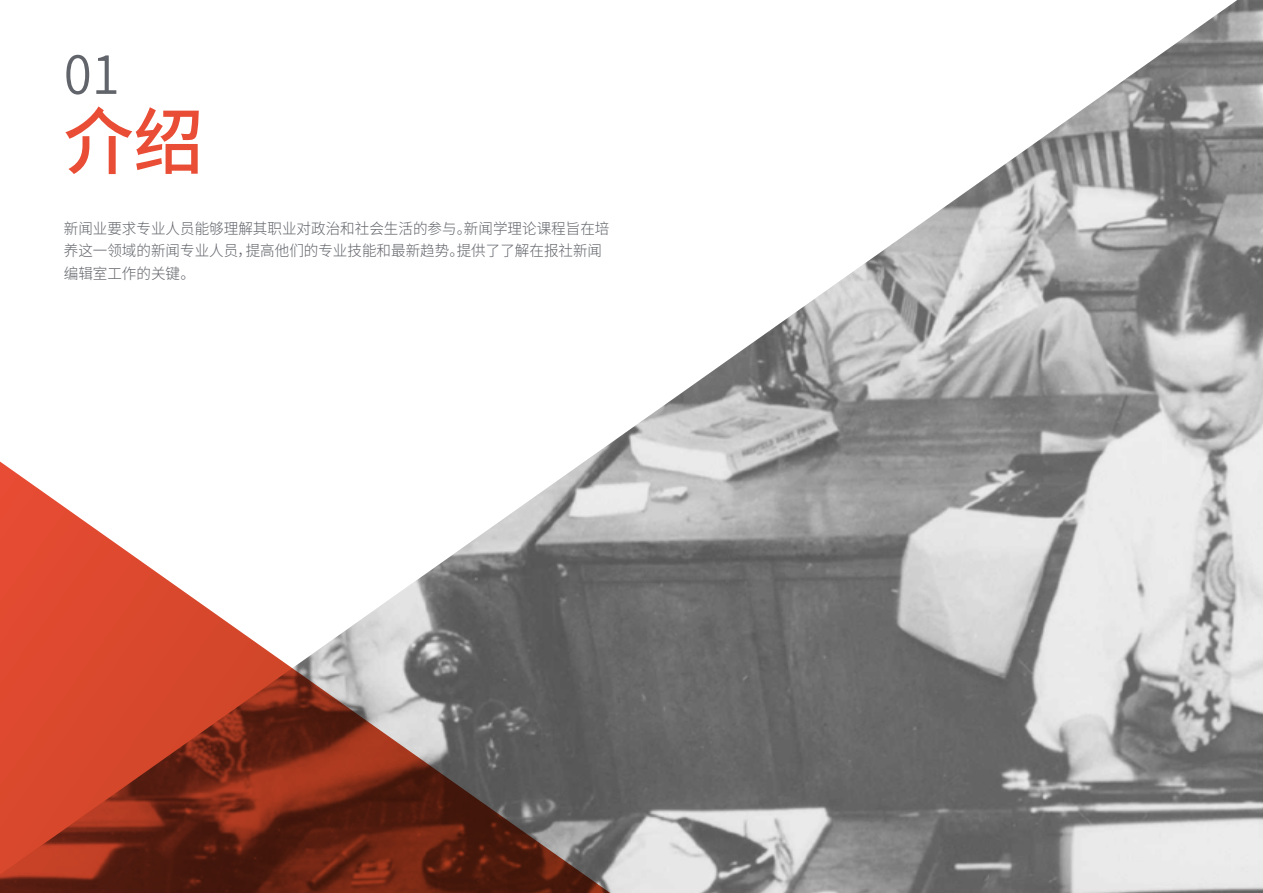
<style>
.page{position:relative;width:1263px;height:893px;background:#fff}
.page>*{position:absolute;margin:0;border:0;box-sizing:border-box;transform-origin:0 0}
.t1{font:500 72px "Source Han Sans CN";color:#e94d35}
.t2{font:52.5px "Source Han Sans CN";color:#61646a}
.t3{font:300 15px/22.5px "Source Han Sans CN";color:#61646a}
</style>
<div class="page">
<img style="left:607px;top:0;width:656px;height:893px">
<svg style="left:0;top:446px;width:640px;height:447px"></svg>
<h2 class="t2" style="left:64px;top:45px;width:57px">01</h2>
<h1 class="t1" style="left:64px;top:101px;width:141px">介绍</h1>
<p class="t3" style="left:64px;top:217px;width:547px">新闻业要求专业人员能够理解其职业对政治和社会生活的参与。新闻学理论课程旨在培养这一领域的新闻专业人员，提高他们的专业技能和最新趋势。提供了了解在报社新闻编辑室工作的关键。</p>
</div>
